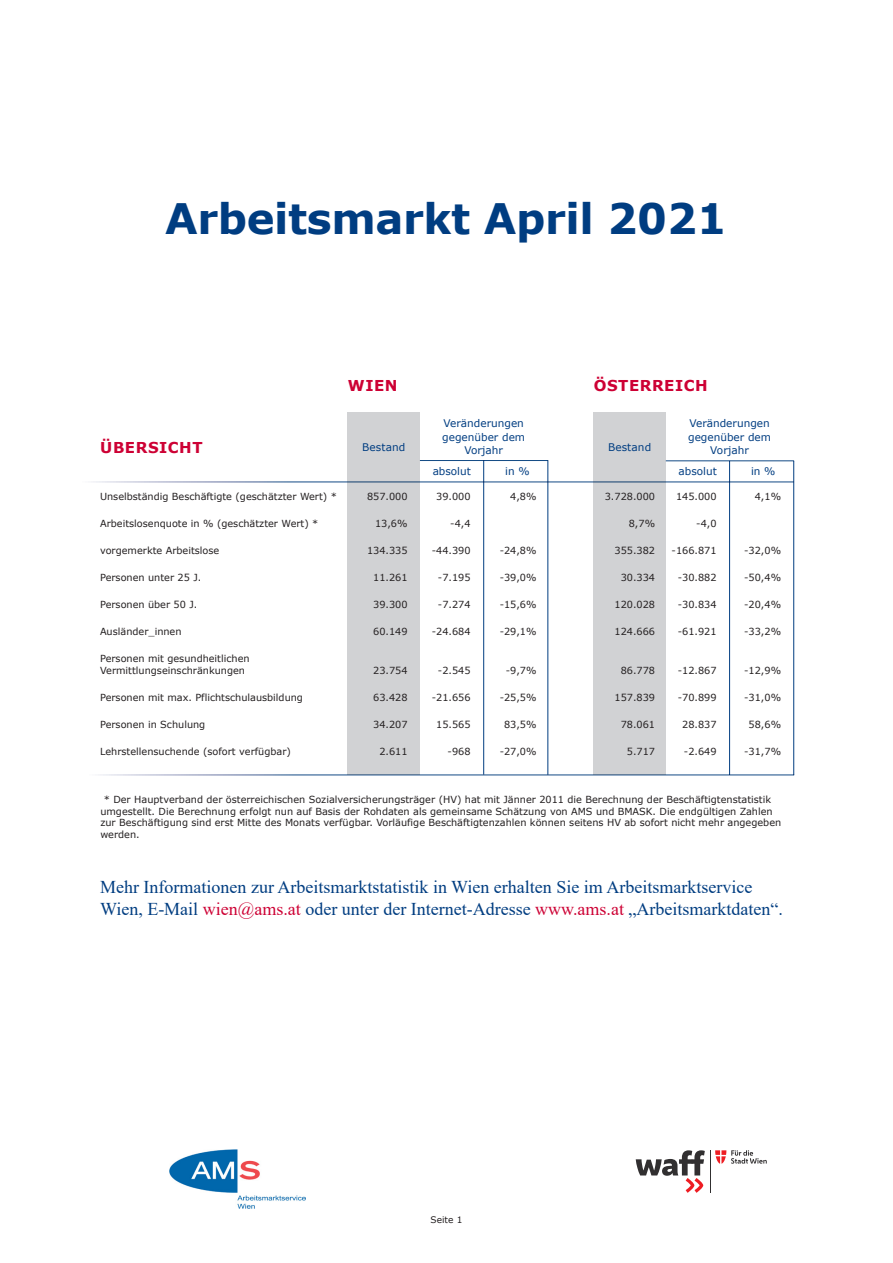
<style>
.page{position:relative;width:893px;height:1263px;background:#fff}
.page>*{position:absolute;margin:0;border:0;box-sizing:border-box;transform-origin:0 0}
.t1{font:700 42px "Verdana";letter-spacing:-.01em;color:#003d81}
.t2{font:18px/21.6px "Times New Roman";color:#003d81}
.t3{font:700 15px "Verdana";letter-spacing:.035em;color:#cd0034}
.Tabelle{font:10.5px "Verdana";color:#003d81}
.Tabelle-2{font:9.75px/11.7px "Verdana";color:#231f20}
.t4{font:9px "Verdana";color:#231f20}
.s1{color:#cd0034}
</style>
<div class="page">
<img style="left:169px;top:1149px;width:137px;height:60px">
<hr style="left:710px;top:1150px;width:1px;height:43px;background:#312f30">
<svg style="left:715px;top:1150px;width:52px;height:14px"></svg>
<svg style="left:636px;top:1150px;width:69px;height:43px"></svg>
<div style="left:348px;top:412px;width:72px;height:362px;background:#d1d2d4"></div>
<div style="left:593px;top:412px;width:73px;height:362px;background:#d1d2d4"></div>
<hr style="left:483px;top:460px;width:1px;height:314px;background:#003d81">
<hr style="left:729px;top:461px;width:1px;height:314px;background:#003d81">
<hr style="left:547px;top:461px;width:1px;height:314px;background:#003d81">
<hr style="left:793px;top:461px;width:1px;height:314px;background:#003d81">
<hr style="left:420px;top:460px;width:128px;height:1px;background:#fff">
<hr style="left:79px;top:482px;width:715px;height:1px;background:#fff">
<hr style="left:86px;top:774px;width:708px;height:1px;background:#fff">
<p class="t1" style="left:165px;top:189px;width:563px">Arbeitsmarkt April 2021</p>
<p class="t3" style="left:348px;top:375px;width:51px">WIEN</p>
<p class="t3" style="left:594px;top:375px;width:115px">ÖSTERREICH</p>
<p class="Tabelle" style="left:443px;top:416px;width:82px">Veränderungen</p>
<p class="Tabelle" style="left:442px;top:429px;width:84px">gegenüber dem</p>
<p class="Tabelle" style="left:464px;top:443px;width:40px">Vorjahr</p>
<p class="t3" style="left:100px;top:436px;width:104px">ÜBERSICHT</p>
<p class="Tabelle" style="left:362px;top:440px;width:45px">Bestand</p>
<p class="Tabelle" style="left:608px;top:440px;width:45px">Bestand</p>
<p class="Tabelle" style="left:689px;top:416px;width:82px">Veränderungen</p>
<p class="Tabelle" style="left:688px;top:430px;width:84px">gegenüber dem</p>
<p class="Tabelle" style="left:710px;top:443px;width:40px">Vorjahr</p>
<p class="Tabelle" style="left:433px;top:464px;width:40px">absolut</p>
<p class="Tabelle" style="left:505px;top:464px;width:26px">in %</p>
<p class="Tabelle" style="left:679px;top:464px;width:40px">absolut</p>
<p class="Tabelle" style="left:751px;top:464px;width:26px">in %</p>
<p class="Tabelle-2" style="left:100px;top:491px;width:238px">Unselbständig Beschäftigte (geschätzter Wert) *</p>
<p class="Tabelle-2" style="left:367px;top:491px;width:42px">857.000</p>
<p class="Tabelle-2" style="left:436px;top:491px;width:36px">39.000</p>
<p class="Tabelle-2" style="left:510px;top:491px;width:28px">4,8%</p>
<p class="Tabelle-2" style="left:605px;top:491px;width:52px">3.728.000</p>
<p class="Tabelle-2" style="left:676px;top:491px;width:42px">145.000</p>
<p class="Tabelle-2" style="left:755px;top:491px;width:28px">4,1%</p>
<p class="Tabelle-2" style="left:100px;top:518px;width:220px">Arbeitslosenquote in % (geschätzter Wert) *</p>
<p class="Tabelle-2" style="left:375px;top:518px;width:34px">13,6%</p>
<p class="Tabelle-2" style="left:450px;top:518px;width:22px">-4,4</p>
<p class="Tabelle-2" style="left:629px;top:518px;width:28px">8,7%</p>
<p class="Tabelle-2" style="left:696px;top:518px;width:22px">-4,0</p>
<p class="Tabelle-2" style="left:100px;top:545px;width:121px">vorgemerkte Arbeitslose</p>
<p class="Tabelle-2" style="left:367px;top:545px;width:42px">134.335</p>
<p class="Tabelle-2" style="left:432px;top:545px;width:40px">-44.390</p>
<p class="Tabelle-2" style="left:500px;top:545px;width:38px">-24,8%</p>
<p class="Tabelle-2" style="left:614px;top:545px;width:42px">355.382</p>
<p class="Tabelle-2" style="left:672px;top:545px;width:47px">-166.871</p>
<p class="Tabelle-2" style="left:744px;top:545px;width:38px">-32,0%</p>
<p class="Tabelle-2" style="left:100px;top:572px;width:103px">Personen unter 25 J.</p>
<p class="Tabelle-2" style="left:373px;top:572px;width:36px">11.261</p>
<p class="Tabelle-2" style="left:438px;top:572px;width:34px">-7.195</p>
<p class="Tabelle-2" style="left:500px;top:572px;width:38px">-39,0%</p>
<p class="Tabelle-2" style="left:621px;top:572px;width:36px">30.334</p>
<p class="Tabelle-2" style="left:678px;top:572px;width:40px">-30.882</p>
<p class="Tabelle-2" style="left:744px;top:572px;width:38px">-50,4%</p>
<p class="Tabelle-2" style="left:100px;top:599px;width:99px">Personen über 50 J.</p>
<p class="Tabelle-2" style="left:373px;top:599px;width:36px">39.300</p>
<p class="Tabelle-2" style="left:438px;top:599px;width:34px">-7.274</p>
<p class="Tabelle-2" style="left:500px;top:599px;width:38px">-15,6%</p>
<p class="Tabelle-2" style="left:614px;top:599px;width:42px">120.028</p>
<p class="Tabelle-2" style="left:678px;top:599px;width:40px">-30.834</p>
<p class="Tabelle-2" style="left:744px;top:599px;width:38px">-20,4%</p>
<p class="Tabelle-2" style="left:100px;top:626px;width:83px">Ausländer_innen</p>
<p class="Tabelle-2" style="left:373px;top:626px;width:36px">60.149</p>
<p class="Tabelle-2" style="left:432px;top:626px;width:40px">-24.684</p>
<p class="Tabelle-2" style="left:500px;top:626px;width:38px">-29,1%</p>
<p class="Tabelle-2" style="left:614px;top:626px;width:42px">124.666</p>
<p class="Tabelle-2" style="left:678px;top:626px;width:40px">-61.921</p>
<p class="Tabelle-2" style="left:744px;top:626px;width:38px">-33,2%</p>
<p class="Tabelle-2" style="left:100px;top:653px;width:151px">Personen mit gesundheitlichen<br>Vermittlungseinschränkungen</p>
<p class="Tabelle-2" style="left:373px;top:664px;width:36px">23.754</p>
<p class="Tabelle-2" style="left:438px;top:664px;width:34px">-2.545</p>
<p class="Tabelle-2" style="left:506px;top:664px;width:32px">-9,7%</p>
<p class="Tabelle-2" style="left:621px;top:664px;width:36px">86.778</p>
<p class="Tabelle-2" style="left:678px;top:664px;width:40px">-12.867</p>
<p class="Tabelle-2" style="left:744px;top:664px;width:38px">-12,9%</p>
<p class="Tabelle-2" style="left:100px;top:691px;width:204px">Personen mit max. Pflichtschulausbildung</p>
<p class="Tabelle-2" style="left:373px;top:691px;width:36px">63.428</p>
<p class="Tabelle-2" style="left:432px;top:691px;width:40px">-21.656</p>
<p class="Tabelle-2" style="left:500px;top:691px;width:38px">-25,5%</p>
<p class="Tabelle-2" style="left:614px;top:691px;width:42px">157.839</p>
<p class="Tabelle-2" style="left:678px;top:691px;width:40px">-70.899</p>
<p class="Tabelle-2" style="left:744px;top:691px;width:38px">-31,0%</p>
<p class="Tabelle-2" style="left:100px;top:718px;width:107px">Personen in Schulung</p>
<p class="Tabelle-2" style="left:373px;top:718px;width:36px">34.207</p>
<p class="Tabelle-2" style="left:436px;top:718px;width:36px">15.565</p>
<p class="Tabelle-2" style="left:504px;top:718px;width:34px">83,5%</p>
<p class="Tabelle-2" style="left:621px;top:718px;width:36px">78.061</p>
<p class="Tabelle-2" style="left:682px;top:718px;width:36px">28.837</p>
<p class="Tabelle-2" style="left:749px;top:718px;width:34px">58,6%</p>
<p class="Tabelle-2" style="left:100px;top:745px;width:192px">Lehrstellensuchende (sofort verfügbar)</p>
<p class="Tabelle-2" style="left:379px;top:745px;width:30px">2.611</p>
<p class="Tabelle-2" style="left:448px;top:745px;width:24px">-968</p>
<p class="Tabelle-2" style="left:500px;top:745px;width:38px">-27,0%</p>
<p class="Tabelle-2" style="left:627px;top:745px;width:30px">5.717</p>
<p class="Tabelle-2" style="left:684px;top:745px;width:34px">-2.649</p>
<p class="Tabelle-2" style="left:744px;top:745px;width:38px">-31,7%</p>
<p class="Tabelle-2" style="left:100px;top:793px;width:682px;text-indent:3px">* Der Hauptverband der österreichischen Sozialversicherungsträger (HV) hat mit Jänner 2011 die Berechnung der Beschäftigtenstatistik umgestellt. Die Berechnung erfolgt nun auf Basis der Rohdaten als gemeinsame Schätzung von AMS und BMASK. Die endgültigen Zahlen zur Beschäftigung sind erst Mitte des Monats verfügbar. Vorläufige Beschäftigtenzahlen können seitens HV ab sofort nicht mehr angegeben werden.</p>
<p class="t2" style="left:100px;top:876px;width:684px">Mehr Informationen zur Arbeitsmarktstatistik in Wien erhalten Sie im Arbeitsmarktservice<br>Wien, E-Mail <span class="s1">wien@ams.at</span> oder unter der Internet-Adresse <span class="s1">www.ams.at</span> „Arbeitsmarktdaten“.</p>
<p class="t4" style="left:431px;top:1213px;width:33px">Seite 1</p>
</div>
